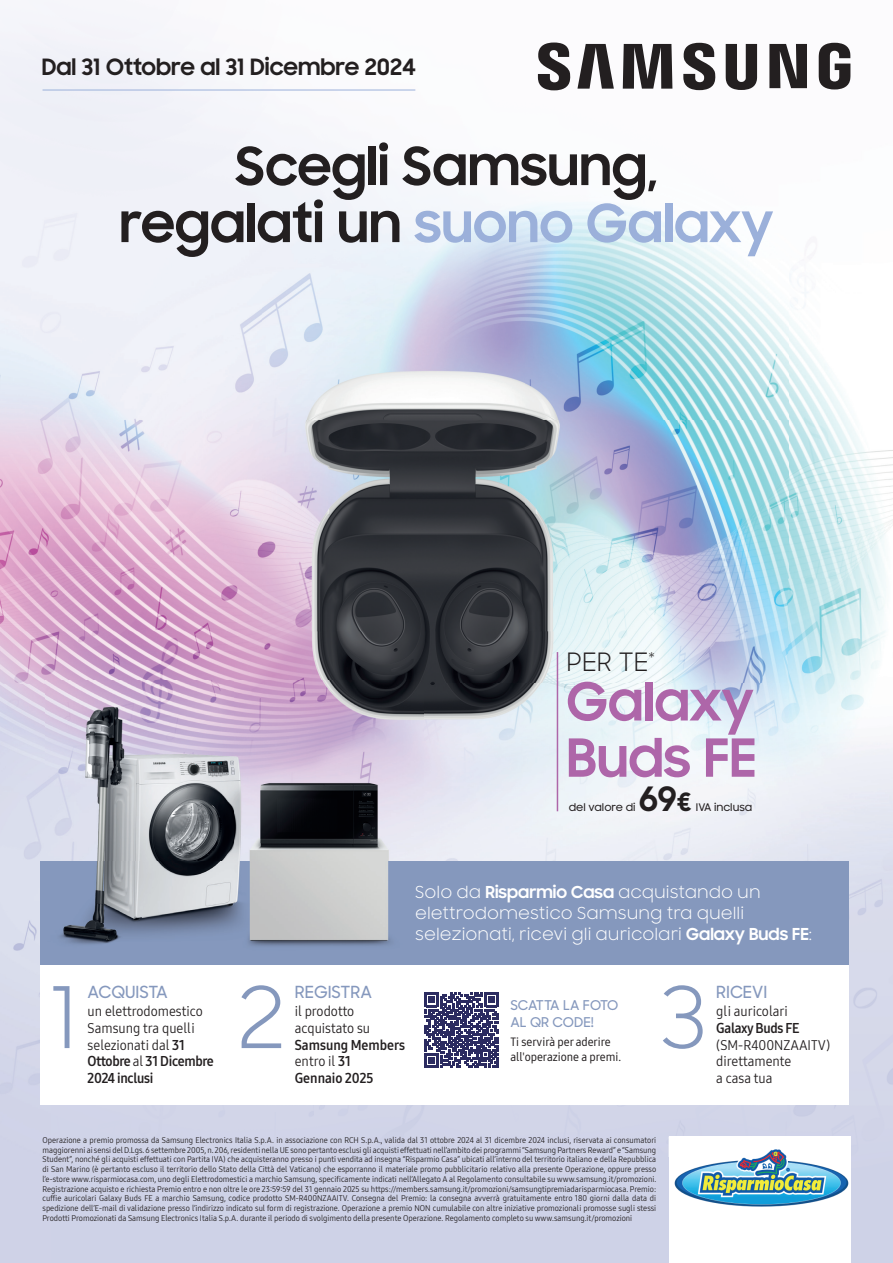
<style>
.page{position:relative;width:893px;height:1263px;background:#fff}
.page>*{position:absolute;margin:0;border:0;box-sizing:border-box;transform-origin:0 0}
.t1{font:84.9px "Samsung Sharp Sans";color:#8598bd}
.t2{font:700 52.5px/57px "Samsung Sharp Sans";color:#231f20;text-align:center}
.t3{font:700 52.5px/56.2px "Samsung Sharp Sans";color:#ae66a9}
.t4{font:700 33.6px "Samsung Sharp Sans";color:#231f20}
.t5{font:25.35px "Samsung Sharp Sans";color:#231f20}
.t6{font:700 22.5px "Samsung Sharp Sans";color:#231f20}
.t7{font:500 16.65px "Samsung Sharp Sans";color:#8598bd}
.t8{font:16.5px/21px "Samsung Sharp Sans";color:#fff}
.t9{font:13.95px/16.6px "Samsung One 400 C";color:#231f20}
.t10{font:13.95px/16.6px "Samsung One 700 C";letter-spacing:-.02em;color:#231f20}
.t11{font:13.95px "Samsung One 700 C";color:#231f20}
.t12{font:500 13.5px/16.2px "Samsung Sharp Sans";color:#8598bd}
.t13{font:12px/15px "Samsung One 500 C";color:#231f20}
.t14{font:500 10.5px "Samsung Sharp Sans";color:#231f20}
.t15{font:8.25px/9.8px "Samsung One 400 C";color:#231f20;text-align:justify}
.s1{color:#9bb0da}
.s2{font-size:25.2px}
.s3{font-family:"Samsung One 700 C"}
.s4{font-family:"Samsung One 400 C"}
.s5{font-weight:700}
</style>
<div class="page">
<img style="left:0;top:15px;width:788px;height:669px">
<img style="left:788px;top:42px;width:105px;height:852px">
<img style="left:0;top:684px;width:52px;height:579px">
<img style="left:424px;top:684px;width:364px;height:177px">
<div style="left:841px;top:894px;width:52px;height:369px;background:#d4d7e9"></div>
<svg style="left:538px;top:43px;width:312px;height:47px"></svg>
<hr style="left:43px;top:90px;width:372px;height:1px;background:#9bb0da">
<div style="left:668px;top:1136px;width:182px;height:127px;background:#fff"></div>
<img style="left:674px;top:1149px;width:174px;height:58px">
<div style="left:40px;top:861px;width:809px;height:243px;background:#fff"></div>
<div style="left:40px;top:861px;width:809px;height:103px;background:#8598bd"></div>
<svg style="left:424px;top:993px;width:74px;height:74px"></svg>
<img style="left:46px;top:681px;width:378px;height:265px">
<hr style="left:557px;top:652px;width:1px;height:159px;background:#ae66a9">
<h3 class="t6" style="left:42px;top:51px;width:376px">Dal 31 Ottobre al 31 Dicembre 2024</h3>
<h2 class="t2" style="left:119px;top:135px;width:656px">Scegli Samsung,<br>regalati un <span class="s1">suono Galaxy</span></h2>
<h3 class="t5" style="left:567px;top:644px;width:90px">PER TE<sup>*</sup></h3>
<h2 class="t3" style="left:567px;top:671px;width:191px">Galaxy<br>Buds FE</h2>
<p class="t14" style="left:569px;top:800px;width:68px">del valore di</p>
<h3 class="t4" style="left:639px;top:774px;width:54px">69<span class="s2">€</span></h3>
<p class="t14" style="left:696px;top:800px;width:58px">IVA inclusa</p>
<h1 class="t1" style="left:52px;top:957px;width:29px">1</h1>
<h3 class="t7" style="left:88px;top:979px;width:82px">ACQUISTA</h3>
<h3 class="t9" style="left:88px;top:1003px;width:117px">un elettrodomestico<br>Samsung tra quelli selezionati dal <span class="s3">31</span></h3>
<h3 class="t10" style="left:88px;top:1053px;width:128px">Ottobre <span class="s4">al</span> 31 Dicembre<br>2024 inclusi</h3>
<h3 class="t8" style="left:415px;top:881px;width:398px">Solo da <span class="s5">Risparmio Casa</span> acquistando un elettrodomestico Samsung tra quelli selezionati, ricevi gli auricolari <span class="s5">Galaxy Buds FE</span>:</h3>
<h1 class="t1" style="left:236px;top:957px;width:51px">2</h1>
<h3 class="t7" style="left:295px;top:979px;width:79px">REGISTRA</h3>
<h3 class="t9" style="left:295px;top:1003px;width:77px">il prodotto acquistato su</h3>
<h3 class="t11" style="left:295px;top:1035px;width:112px">Samsung Members</h3>
<h3 class="t9" style="left:295px;top:1053px;width:58px">entro il <span class="s3">31</span></h3>
<h3 class="t11" style="left:295px;top:1069px;width:80px">Gennaio 2025</h3>
<h3 class="t12" style="left:510px;top:997px;width:109px">SCATTA LA FOTO<br>AL QR CODE!</h3>
<h3 class="t13" style="left:510px;top:1034px;width:112px">Ti servirà per aderire all'operazione a premi.</h3>
<h1 class="t1" style="left:659px;top:957px;width:50px">3</h1>
<h3 class="t7" style="left:716px;top:979px;width:52px">RICEVI</h3>
<h3 class="t9" style="left:716px;top:1003px;width:73px">gli auricolari</h3>
<h3 class="t10" style="left:716px;top:1019px;width:85px">Galaxy Buds FE</h3>
<h3 class="t9" style="left:716px;top:1036px;width:115px">(SM-R400NZAAITV) direttamente<br>a casa tua</h3>
<p class="t15" style="left:43px;top:1135px;width:615px">Operazione a premio promossa da Samsung Electronics Italia S.p.A. in associazione con RCH S.p.A., valida dal 31 ottobre 2024 al 31 dicembre 2024 inclusi, riservata ai consumatori maggiorenni ai sensi del D.Lgs. 6 settembre 2005, n. 206, residenti nella UE sono pertanto esclusi gli acquisti effettuati nell’ambito dei programmi “Samsung Partners Reward” e “Samsung Student”, nonché gli acquisti effettuati con Partita IVA) che acquisteranno presso i punti vendita ad insegna “Risparmio Casa” ubicati all’interno del territorio italiano e della Repubblica di San Marino (è pertanto escluso il territorio dello Stato della Città del Vaticano) che esporranno il materiale promo pubblicitario relativo alla presente Operazione, oppure presso l’e-store www.risparmiocasa.com, uno degli Elettrodomestici a marchio Samsung, specificamente indicati nell’Allegato A al Regolamento consultabile su www.samsung.it/promozioni.<br>Registrazione acquisto e richiesta Premio entro e non oltre le ore 23:59:59 del 31 gennaio 2025 su https://members.samsung.it/promozioni/samsungtipremiadarisparmiocasa. Premio: cuffie auricolari Galaxy Buds FE a marchio Samsung, codice prodotto SM-R400NZAAITV. Consegna del Premio: la consegna avverrà gratuitamente entro 180 giorni dalla data di spedizione dell’E-mail di validazione presso l’indirizzo indicato sul form di registrazione. Operazione a premio NON cumulabile con altre iniziative promozionali promosse sugli stessi Prodotti Promozionati da Samsung Electronics Italia S.p.A. durante il periodo di svolgimento della presente Operazione. Regolamento completo su www.samsung.it/promozioni</p>
</div>
